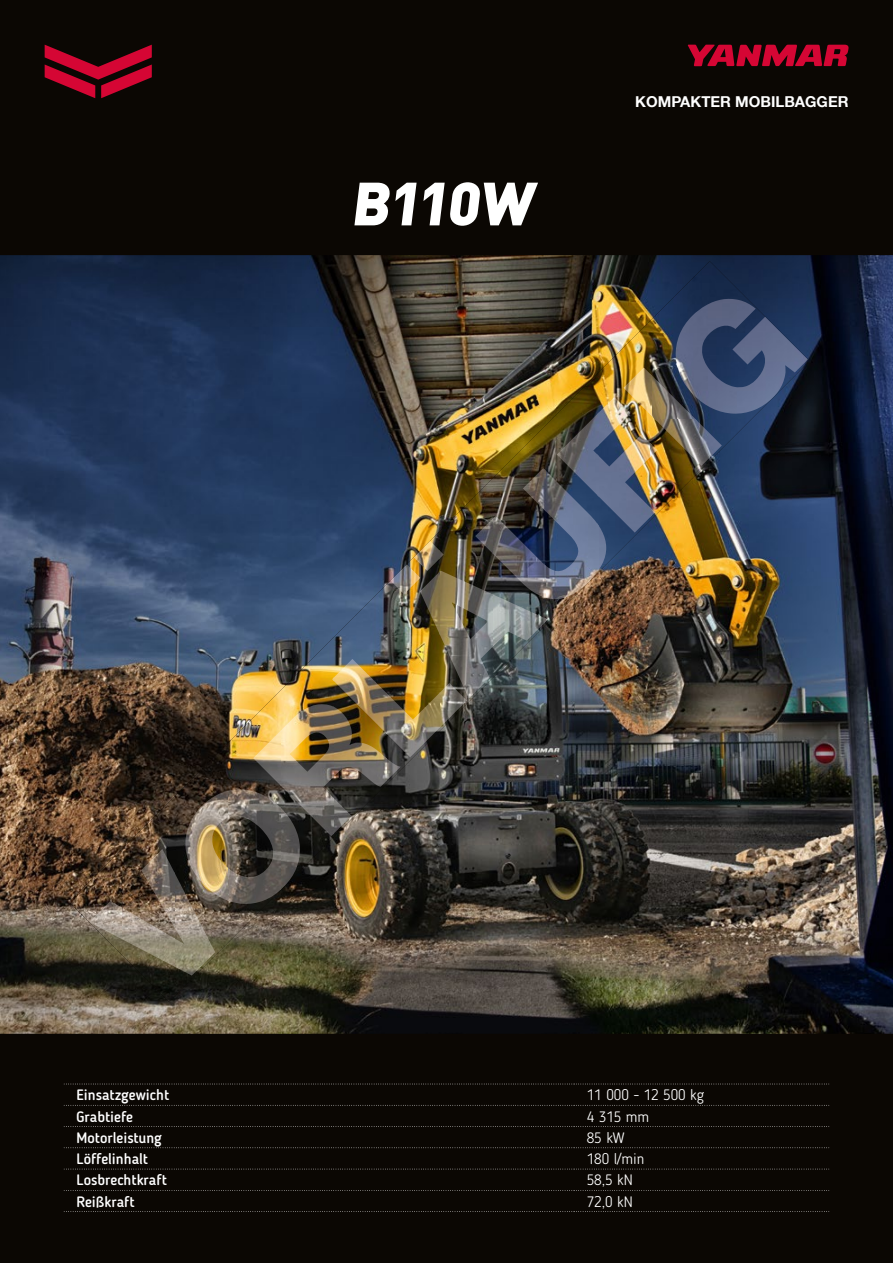
<style>
.page{position:relative;width:893px;height:1263px;background:#0b0703}
.page>*{position:absolute;margin:0;border:0;box-sizing:border-box;transform-origin:0 0}
.t1{font:900 60px "DIN";color:#fff}
.t2{font:500 15px "Blogger Sans";color:#fff}
.t3{font:300 15px "Blogger Sans";color:#fff}
.t4{font:700 15px "Helvetica Neue LT Com";color:#fff}
</style>
<div class="page">
<svg style="left:688px;top:45px;width:160px;height:21px"></svg>
<svg style="left:45px;top:45px;width:107px;height:53px"></svg>
<svg style="left:64px;top:1084px;width:765px;height:1px"></svg>
<svg style="left:64px;top:1105px;width:765px;height:1px"></svg>
<svg style="left:64px;top:1126px;width:765px;height:1px"></svg>
<svg style="left:64px;top:1147px;width:765px;height:1px"></svg>
<svg style="left:64px;top:1169px;width:765px;height:1px"></svg>
<svg style="left:64px;top:1190px;width:765px;height:1px"></svg>
<svg style="left:64px;top:1211px;width:765px;height:1px"></svg>
<img style="left:0;top:255px;width:893px;height:779px">
<img style="left:69px;top:261px;width:741px;height:741px">
<img style="left:651px;top:261px;width:159px;height:159px">
<img style="left:598px;top:314px;width:53px;height:265px">
<img style="left:545px;top:367px;width:53px;height:265px">
<img style="left:492px;top:420px;width:53px;height:265px">
<img style="left:651px;top:420px;width:106px;height:53px">
<img style="left:439px;top:472px;width:53px;height:265px">
<img style="left:651px;top:472px;width:53px;height:54px">
<img style="left:386px;top:525px;width:53px;height:265px">
<img style="left:333px;top:578px;width:53px;height:265px">
<img style="left:280px;top:631px;width:54px;height:265px">
<img style="left:227px;top:684px;width:54px;height:265px">
<img style="left:174px;top:737px;width:54px;height:265px">
<img style="left:122px;top:790px;width:53px;height:212px">
<img style="left:69px;top:843px;width:53px;height:159px">
<h1 class="t1" style="left:350px;top:163px;width:193px">B110W</h1>
<p class="t4" style="left:635px;top:92px;width:215px">KOMPAKTER MOBILBAGGER</p>
<p class="t2" style="left:77px;top:1086px;width:94px">Einsatzgewicht</p>
<p class="t3" style="left:587px;top:1086px;width:119px">11 000 - 12 500 kg</p>
<p class="t2" style="left:77px;top:1107px;width:58px">Grabtiefe</p>
<p class="t3" style="left:587px;top:1107px;width:64px">4 315 mm</p>
<p class="t2" style="left:77px;top:1128px;width:87px">Motorleistung</p>
<p class="t3" style="left:587px;top:1129px;width:39px">85 kW</p>
<p class="t2" style="left:77px;top:1150px;width:73px">Löffelinhalt</p>
<p class="t3" style="left:587px;top:1150px;width:59px">180 l/min</p>
<p class="t2" style="left:77px;top:1171px;width:92px">Losbrechtkraft</p>
<p class="t3" style="left:587px;top:1171px;width:48px">58,5 kN</p>
<p class="t2" style="left:77px;top:1192px;width:60px">Reißkraft</p>
<p class="t3" style="left:587px;top:1192px;width:48px">72,0 kN</p>
</div>
